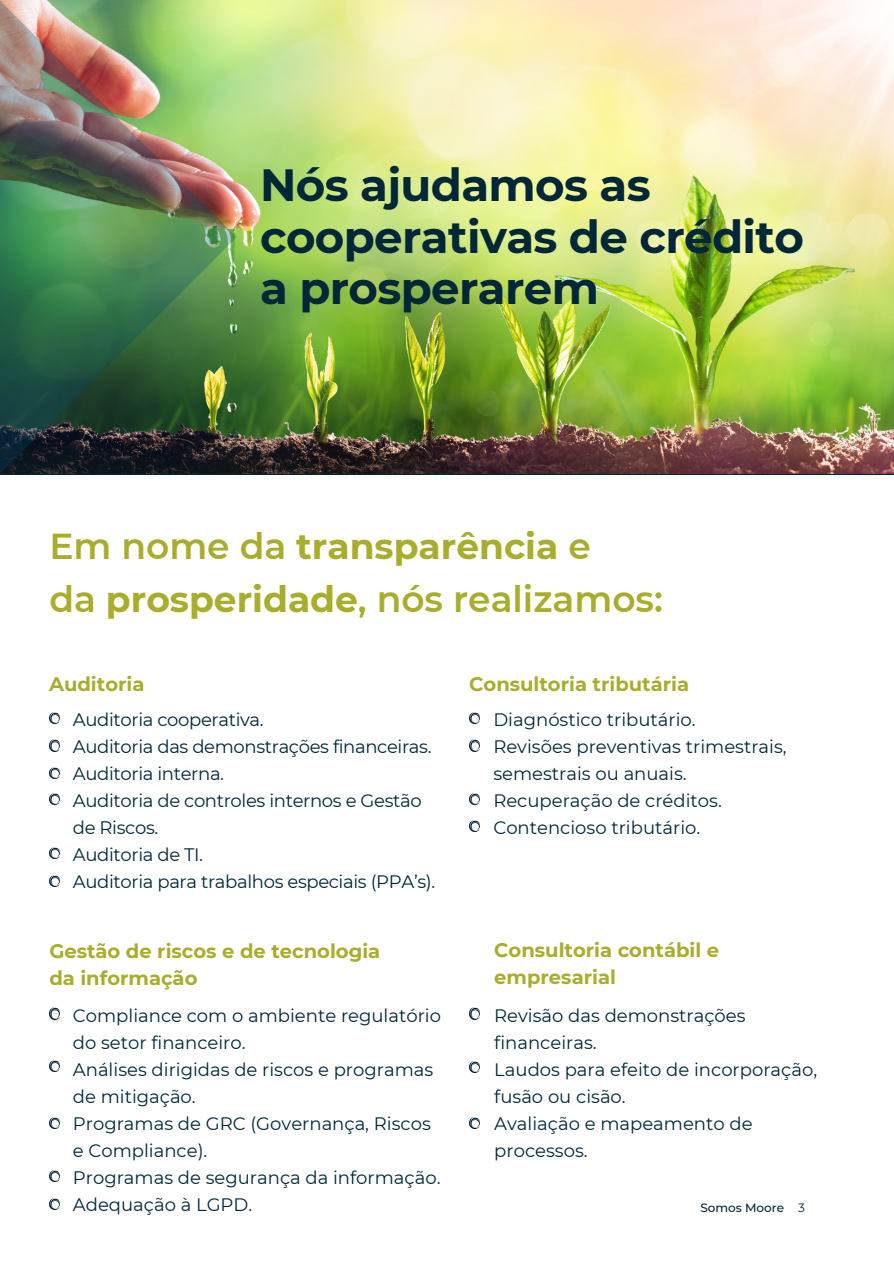
<style>
.page{position:relative;width:894px;height:1264px;background:#fff}
.page>*{position:absolute;margin:0;border:0;box-sizing:border-box;transform-origin:0 0}
.t1{font:700 45px/51.8px "Montserrat";letter-spacing:-.015em;color:#002738}
.t2{font:600 36px "Montserrat";color:#a8ad2c}
.t3{font:700 36px "Montserrat";color:#a8ad2c}
.t4{font:700 19.5px "Montserrat";color:#a8ad2c}
.t5{font:18px/27px "Montserrat";color:#002738}
.t6{font:18px/27px "Montserrat";letter-spacing:-.02em;color:#002738}
.t7{font:500 12px "Montserrat";color:#002738}
.t8{font:12px "Montserrat";color:#002738}
.s1{font-weight:600}
.s2{font-weight:700}
</style>
<div class="page">
<img style="left:236px;top:0;width:657px;height:473px">
<img style="left:0;top:0;width:236px;height:473px">
<svg style="left:49px;top:712px;width:10px;height:11px"></svg>
<svg style="left:49px;top:739px;width:10px;height:12px"></svg>
<svg style="left:49px;top:767px;width:10px;height:11px"></svg>
<svg style="left:49px;top:793px;width:10px;height:11px"></svg>
<svg style="left:49px;top:847px;width:10px;height:11px"></svg>
<svg style="left:49px;top:1060px;width:10px;height:11px"></svg>
<svg style="left:49px;top:1117px;width:10px;height:11px"></svg>
<svg style="left:49px;top:1170px;width:10px;height:11px"></svg>
<svg style="left:469px;top:739px;width:10px;height:12px"></svg>
<svg style="left:469px;top:820px;width:10px;height:11px"></svg>
<svg style="left:49px;top:875px;width:10px;height:11px"></svg>
<svg style="left:49px;top:1007px;width:10px;height:14px"></svg>
<svg style="left:49px;top:1198px;width:10px;height:11px"></svg>
<svg style="left:469px;top:1117px;width:10px;height:11px"></svg>
<svg style="left:469px;top:1061px;width:10px;height:11px"></svg>
<svg style="left:469px;top:1007px;width:10px;height:12px"></svg>
<svg style="left:469px;top:793px;width:10px;height:11px"></svg>
<svg style="left:469px;top:712px;width:10px;height:11px"></svg>
<p class="t1" style="left:260px;top:159px;width:392px">Nós ajudamos as</p>
<p class="t1" style="left:260px;top:211px;width:545px">cooperativas de crédito a prosperarem</p>
<p class="t3" style="left:49px;top:524px;width:542px"><span class="s1">Em nome da</span> transparência <span class="s1">e</span></p>
<p class="t2" style="left:49px;top:576px;width:615px">da <span class="s2">prosperidade</span>, nós realizamos:</p>
<p class="t4" style="left:49px;top:671px;width:97px">Auditoria</p>
<p class="t6" style="left:73px;top:705px;width:192px">Auditoria cooperativa.</p>
<p class="t6" style="left:73px;top:732px;width:360px">Auditoria das demonstrações financeiras.</p>
<p class="t6" style="left:73px;top:759px;width:153px">Auditoria interna.</p>
<p class="t6" style="left:73px;top:786px;width:350px">Auditoria de controles internos e Gestão de Riscos.</p>
<p class="t6" style="left:73px;top:841px;width:132px">Auditoria de TI.</p>
<p class="t6" style="left:73px;top:868px;width:364px">Auditoria para trabalhos especiais (PPA’s).</p>
<p class="t4" style="left:49px;top:939px;width:332px">Gestão de riscos e de tecnologia</p>
<p class="t4" style="left:49px;top:966px;width:150px">da informação</p>
<p class="t5" style="left:73px;top:1001px;width:369px">Compliance com o ambiente regulatório do setor financeiro.</p>
<p class="t5" style="left:73px;top:1055px;width:362px">Análises dirigidas de riscos e programas de mitigação.</p>
<p class="t5" style="left:73px;top:1110px;width:359px">Programas de GRC (Governança, Riscos</p>
<p class="t5" style="left:73px;top:1137px;width:136px">e Compliance).</p>
<p class="t5" style="left:73px;top:1164px;width:369px">Programas de segurança da informação.</p>
<p class="t5" style="left:73px;top:1191px;width:181px">Adequação à LGPD.</p>
<p class="t4" style="left:469px;top:672px;width:221px">Consultoria tributária</p>
<p class="t5" style="left:493px;top:705px;width:204px">Diagnóstico tributário.</p>
<p class="t5" style="left:493px;top:732px;width:295px">Revisões preventivas trimestrais, semestrais ou anuais.</p>
<p class="t5" style="left:493px;top:786px;width:230px">Recuperação de créditos.</p>
<p class="t5" style="left:493px;top:814px;width:208px">Contencioso tributário.</p>
<p class="t4" style="left:494px;top:938px;width:226px">Consultoria contábil e</p>
<p class="t4" style="left:494px;top:965px;width:123px">empresarial</p>
<p class="t5" style="left:494px;top:1001px;width:253px">Revisão das demonstrações financeiras.</p>
<p class="t5" style="left:494px;top:1055px;width:324px">Laudos para efeito de incorporação,</p>
<p class="t5" style="left:494px;top:1082px;width:133px">fusão ou cisão.</p>
<p class="t5" style="left:494px;top:1110px;width:260px">Avaliação e mapeamento de processos.</p>
<p class="t7" style="left:700px;top:1200px;width:85px">Somos Moore</p>
<p class="t8" style="left:797px;top:1200px;width:8px">3</p>
</div>
